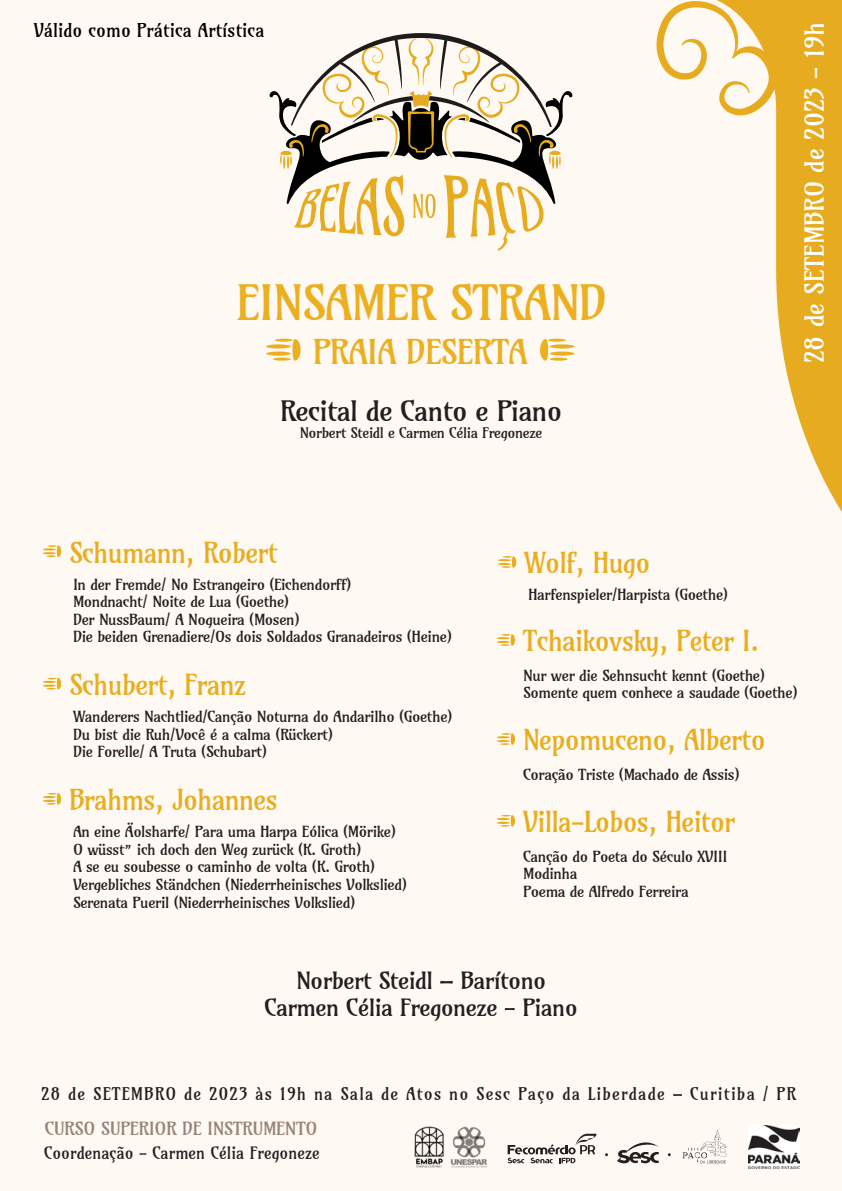
<style>
.page{position:relative;width:842px;height:1191px;background:#fff9f3}
.page>*{position:absolute;margin:0;border:0;box-sizing:border-box;transform-origin:0 0}
.t1{font:46.7px "Amarante";letter-spacing:-.03em;color:#ebaf1f;scale:1.05 1}
.t2{font:32.8px "Amarante";letter-spacing:-.03em;color:#ebaf1f;scale:1.05 1}
.t3{font:27.7px "Amarante";letter-spacing:-.03em;color:#e9ae20}
.t4{font:27px "Amarante";letter-spacing:-.03em;color:#231f20;scale:1.07 1}
.t5{font:25.3px "Amarante";color:#fff}
.t6{font:22.8px/27.3px "Amarante";letter-spacing:-.03em;color:#231f20;text-align:center;scale:1.07 1}
.t7{font:18.3px "Amarante";color:#000}
.t8{font:17.4px "Amarante";letter-spacing:-.02em;color:#998379;scale:1.07 1}
.t9{font:16.8px "Amarante";letter-spacing:.065em;color:#231f20}
.t10{font:16.4px "Amarante";color:#231f20}
.t11{font:14.7px/17.6px "Amarante";letter-spacing:-.03em;color:#231f20;scale:1.07 1}
.t12{font:14px "Amarante";letter-spacing:-.03em;color:#231f20;scale:1.07 1}
</style>
<div class="page">
<svg style="left:269px;top:33px;width:304px;height:218px"></svg>
<img style="left:748px;top:1125px;width:51px;height:44px">
<img style="left:414px;top:1126px;width:73px;height:42px">
<svg style="left:508px;top:1133px;width:89px;height:30px"></svg>
<svg style="left:617px;top:1142px;width:42px;height:21px"></svg>
<svg style="left:683px;top:1130px;width:44px;height:33px"></svg>
<svg style="left:776px;top:0;width:66px;height:512px;background:#eab63e"></svg>
<svg style="left:656px;top:0;width:127px;height:123px"></svg>
<svg style="left:292px;top:339px;width:9px;height:22px"></svg>
<hr style="left:273px;top:358px;width:18px;height:3px;background:#ebaf1f;border-radius:50%">
<svg style="left:266px;top:351px;width:25px;height:5px"></svg>
<svg style="left:266px;top:344px;width:25px;height:4px"></svg>
<hr style="left:275px;top:339px;width:18px;height:3px;background:#ebaf1f;border-radius:50%">
<svg style="left:540px;top:339px;width:9px;height:22px"></svg>
<hr style="left:550px;top:358px;width:18px;height:3px;background:#ebaf1f;border-radius:50%">
<svg style="left:550px;top:351px;width:24px;height:5px"></svg>
<svg style="left:550px;top:344px;width:24px;height:4px"></svg>
<hr style="left:548px;top:339px;width:18px;height:3px;background:#ebaf1f;border-radius:50%">
<svg style="left:43px;top:545px;width:18px;height:12px"></svg>
<svg style="left:43px;top:678px;width:18px;height:11px"></svg>
<svg style="left:43px;top:793px;width:18px;height:11px"></svg>
<svg style="left:498px;top:556px;width:18px;height:12px"></svg>
<svg style="left:497px;top:634px;width:18px;height:12px"></svg>
<svg style="left:497px;top:733px;width:18px;height:12px"></svg>
<svg style="left:497px;top:815px;width:18px;height:11px"></svg>
<p class="t7" style="left:34px;top:19px;width:232px">Válido como Prática Artística</p>
<h1 class="t1" style="left:236px;top:273px;width:355px">EINSAMER STRAND</h1>
<h2 class="t2" style="left:313px;top:331px;width:206px">PRAIA DESERTA</h2>
<h3 class="t4" style="left:280px;top:395px;width:266px">Recital de Canto e Piano</h3>
<p class="t12" style="left:300px;top:424px;width:228px">Norbert Steidl e Carmen Célia Fregoneze</p>
<h3 class="t3" style="left:69px;top:535px;width:210px">Schumann, Robert</h3>
<p class="t11" style="left:73px;top:575px;width:356px">In der Fremde/ No Estrangeiro (Eichendorff)<br>Mondnacht/ Noite de Lua (Goethe)<br>Der NussBaum/ A Nogueira (Mosen)<br>Die beiden Grenadiere/Os dois Soldados Granadeiros (Heine)</p>
<h3 class="t3" style="left:524px;top:546px;width:128px">Wolf, Hugo</h3>
<p class="t11" style="left:528px;top:586px;width:188px">Harfenspieler/Harpista (Goethe)</p>
<h3 class="t3" style="left:523px;top:624px;width:238px">Tchaikovsky, Peter I.</h3>
<h3 class="t5" style="left:799px;top:363px;width:343px;rotate:-90deg">28 de SETEMBRO de 2023 - 19h</h3>
<h3 class="t3" style="left:69px;top:667px;width:179px">Schubert, Franz</h3>
<p class="t11" style="left:73px;top:708px;width:356px">Wanderers Nachtlied/Canção Noturna do Andarilho (Goethe)<br>Du bist die Ruh/Você é a calma (Rückert)<br>Die Forelle/ A Truta (Schubart)</p>
<h3 class="t3" style="left:69px;top:783px;width:210px">Brahms, Johannes</h3>
<p class="t11" style="left:73px;top:823px;width:314px">An eine Äolsharfe/ Para uma Harpa Eólica (Mörike)<br>O wüsst” ich doch den Weg zurück (K. Groth)<br>A se eu soubesse o caminho de volta (K. Groth)<br>Vergebliches Ständchen (Niederrheinisches Volkslied)<br>Serenata Pueril (Niederrheinisches Volkslied)</p>
<p class="t11" style="left:523px;top:666px;width:258px">Nur wer die Sehnsucht kennt (Goethe)<br>Somente quem conhece a saudade (Goethe)</p>
<h3 class="t3" style="left:523px;top:723px;width:244px">Nepomuceno, Alberto</h3>
<p class="t11" style="left:523px;top:765px;width:204px">Coração Triste (Machado de Assis)</p>
<h3 class="t3" style="left:523px;top:805px;width:214px">Villa-Lobos, Heitor</h3>
<p class="t11" style="left:523px;top:847px;width:192px">Canção do Poeta do Século XVIII<br>Modinha<br>Poema de Alfredo Ferreira</p>
<h3 class="t6" style="left:265px;top:967px;width:294px">Norbert Steidl – Barítono<br>Carmen Célia Fregoneze - Piano</h3>
<p class="t9" style="left:41px;top:1083px;width:756px">28 de SETEMBRO de 2023 às 19h na Sala de Atos no Sesc Paço da Liberdade – Curitiba / PR</p>
<p class="t8" style="left:45px;top:1117px;width:256px">CURSO SUPERIOR DE INSTRUMENTO</p>
<p class="t10" style="left:44px;top:1143px;width:277px">Coordenação - Carmen Célia Fregoneze</p>
</div>
